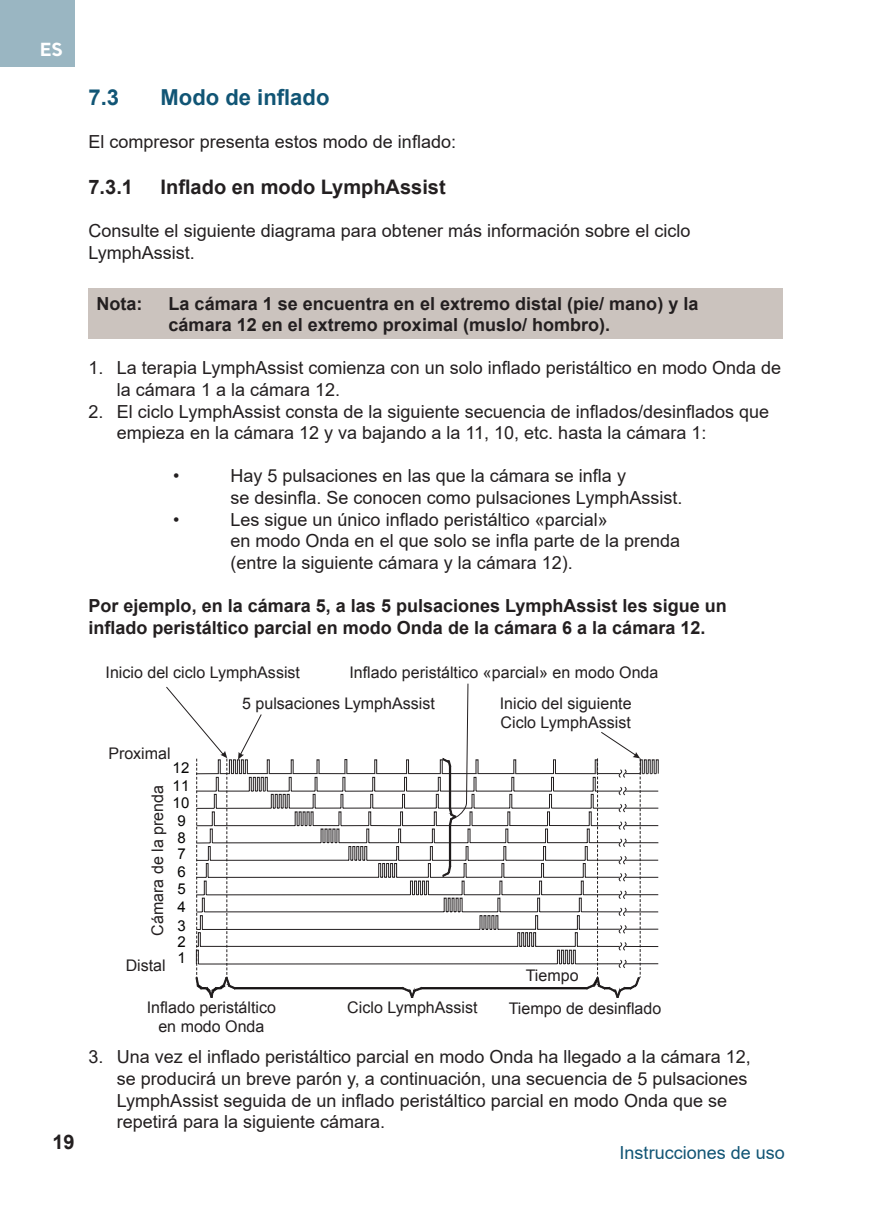
<style>
.page{position:relative;width:874px;height:1225px;background:#fff}
.page>*{position:absolute;margin:0;border:0;box-sizing:border-box;transform-origin:0 0}
.Sub_Heading{font:700 22px "Arial";color:#115575}
.sub_sub_heading{font:700 20px "Arial";color:#231f20}
.Body_Text{font:18px/21.6px "Arial";color:#231f20}
.Note{font:700 18px/21.6px "Arial";color:#231f20}
.t1{font:18px "Arial";color:#115575}
.t2{font:700 18px "Santral";color:#fff}
.t3{font:16px/19.2px "Arial";color:#231f20}
.t4{font:15px "Arial";color:#050504}
</style>
<div class="page">
<div style="left:0;top:0;width:75px;height:67px;background:#9ab6c2"></div>
<div style="left:88px;top:288px;width:694px;height:51px;background:#cbc3be"></div>
<svg style="left:166px;top:683px;width:492px;height:314px"></svg>
<p class="t2" style="left:40px;top:37px;width:25px">ES</p>
<p class="sub_sub_heading" style="left:52px;top:1128px;width:24px">19</p>
<p class="Sub_Heading" style="left:88px;top:82px;width:32px">7.3</p>
<p class="Sub_Heading" style="left:160px;top:82px;width:170px">Modo de inflado</p>
<p class="Body_Text" style="left:88px;top:131px;width:369px">El compresor presenta estos modo de inflado:</p>
<p class="sub_sub_heading" style="left:88px;top:173px;width:46px">7.3.1</p>
<p class="sub_sub_heading" style="left:160px;top:173px;width:286px">Inflado en modo LymphAssist</p>
<p class="Body_Text" style="left:88px;top:220px;width:603px">Consulte el siguiente diagrama para obtener más información sobre el ciclo<br>LymphAssist.</p>
<p class="Note" style="left:96px;top:293px;width:47px">Nota:</p>
<p class="Note" style="left:168px;top:293px;width:531px">La cámara 1 se encuentra en el extremo distal (pie/ mano) y la cámara 12 en el extremo proximal (muslo/ hombro).</p>
<p class="Body_Text" style="left:117px;top:357px;width:665px;text-indent:-28px">1. La terapia LymphAssist comienza con un solo inflado peristáltico en modo Onda de la cámara 1 a la cámara 12.</p>
<p class="Body_Text" style="left:117px;top:400px;width:653px;text-indent:-28px">2. El ciclo LymphAssist consta de la siguiente secuencia de inflados/desinflados que empieza en la cámara 12 y va bajando a la 11, 10, etc. hasta la cámara 1:</p>
<p class="Body_Text" style="left:173px;top:465px;width:8px">•</p>
<p class="Body_Text" style="left:230px;top:465px;width:453px">Hay 5 pulsaciones en las que la cámara se infla y<br>se desinfla. Se conocen como pulsaciones LymphAssist.</p>
<p class="Body_Text" style="left:173px;top:508px;width:8px">•</p>
<p class="Body_Text" style="left:230px;top:508px;width:451px">Les sigue un único inflado peristáltico «parcial»<br>en modo Onda en el que solo se infla parte de la prenda (entre la siguiente cámara y la cámara 12).</p>
<p class="Note" style="left:88px;top:595px;width:639px">Por ejemplo, en la cámara 5, a las 5 pulsaciones LymphAssist les sigue un inflado peristáltico parcial en modo Onda de la cámara 6 a la cámara 12.</p>
<p class="t3" style="left:105px;top:663px;width:196px">Inicio del ciclo LymphAssist</p>
<p class="t3" style="left:349px;top:663px;width:310px">Inflado peristáltico «parcial» en modo Onda</p>
<p class="t3" style="left:108px;top:743px;width:64px">Proximal</p>
<p class="t4" style="left:172px;top:758px;width:19px">12</p>
<p class="t4" style="left:172px;top:775px;width:19px">11</p>
<p class="t3" style="left:148px;top:935px;width:152px;rotate:-90deg">Cámara de la prenda</p>
<p class="t4" style="left:172px;top:793px;width:19px">10</p>
<p class="t4" style="left:177px;top:810px;width:10px">9</p>
<p class="t4" style="left:177px;top:828px;width:10px">8</p>
<p class="t4" style="left:177px;top:844px;width:10px">7</p>
<p class="t4" style="left:177px;top:861px;width:10px">6</p>
<p class="t4" style="left:177px;top:879px;width:10px">5</p>
<p class="t4" style="left:177px;top:896px;width:10px">4</p>
<p class="t4" style="left:177px;top:915px;width:10px">3</p>
<p class="t4" style="left:177px;top:931px;width:10px">2</p>
<p class="t3" style="left:126px;top:956px;width:42px">Distal</p>
<p class="t4" style="left:177px;top:948px;width:10px">1</p>
<p class="t3" style="left:242px;top:693px;width:194px">5 pulsaciones LymphAssist</p>
<p class="t3" style="left:499px;top:693px;width:133px">Inicio del siguiente<br>Ciclo LymphAssist</p>
<p class="t3" style="left:525px;top:966px;width:54px">Tiempo</p>
<p class="t3" style="left:147px;top:997px;width:131px">Inflado peristáltico</p>
<p class="t3" style="left:347px;top:998px;width:132px">Ciclo LymphAssist</p>
<p class="t3" style="left:158px;top:1017px;width:107px">en modo Onda</p>
<p class="t3" style="left:508px;top:998px;width:154px">Tiempo de desinflado</p>
<p class="Body_Text" style="left:117px;top:1046px;width:635px;text-indent:-28px">3. Una vez el inflado peristáltico parcial en modo Onda ha llegado a la cámara 12, se producirá un breve parón y, a continuación, una secuencia de 5 pulsaciones LymphAssist seguida de un inflado peristáltico parcial en modo Onda que se repetirá para la siguiente cámara.</p>
<p class="t1" style="left:619px;top:1140px;width:167px">Instrucciones de uso</p>
</div>
